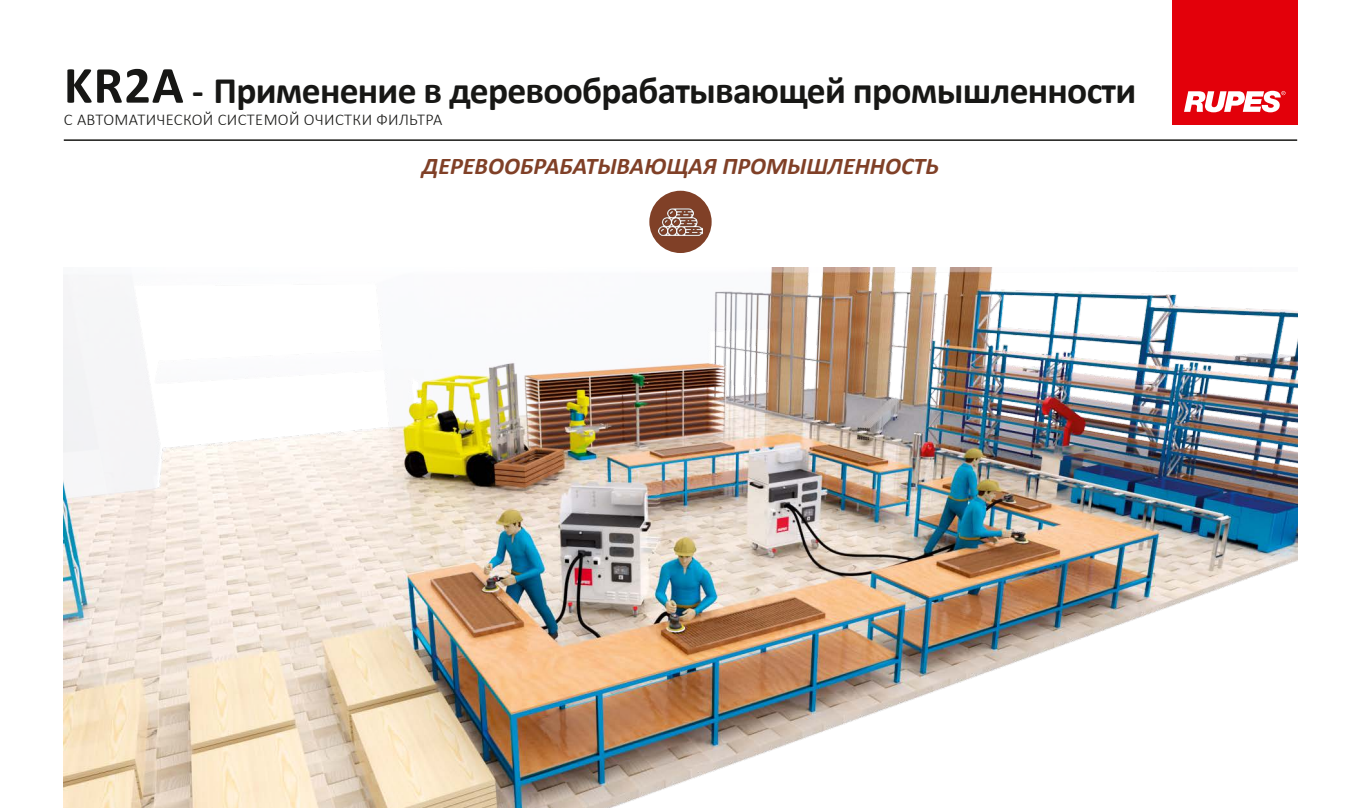
<style>
.page{position:relative;width:1361px;height:808px;background:#fff}
.page>*{position:absolute;margin:0;border:0;box-sizing:border-box;transform-origin:0 0}
.t1{font:700 37.5px "Calibri";letter-spacing:-.02em;color:#171715}
.t2{font:italic 700 24px "Calibri";color:#804027}
.t3{font:300 16.5px "Calibri";letter-spacing:.02em;color:#171715}
.s1{font-size:52.5px}
</style>
<div class="page">
<hr style="left:64px;top:139px;width:1233px;height:2px;background:#171715">
<div style="left:649px;top:191px;width:62px;height:62px;background:#804027;border-radius:50%"></div>
<img style="left:659px;top:208px;width:43px;height:28px">
<img style="left:64px;top:268px;width:1233px;height:540px">
<div style="left:1171px;top:0;width:126px;height:124px;background:#e3000a"></div>
<svg style="left:1184px;top:91px;width:101px;height:21px"></svg>
<p class="t1" style="left:64px;top:66px;width:1074px"><span class="s1">KR2A</span> - Применение в деревообрабатывающей промышленности</p>
<p class="t3" style="left:64px;top:109px;width:380px">С АВТОМАТИЧЕСКОЙ СИСТЕМОЙ ОЧИСТКИ ФИЛЬТРА</p>
<p class="t2" style="left:422px;top:151px;width:518px">ДЕРЕВООБРАБАТЫВАЮЩАЯ ПРОМЫШЛЕННОСТЬ</p>
</div>
